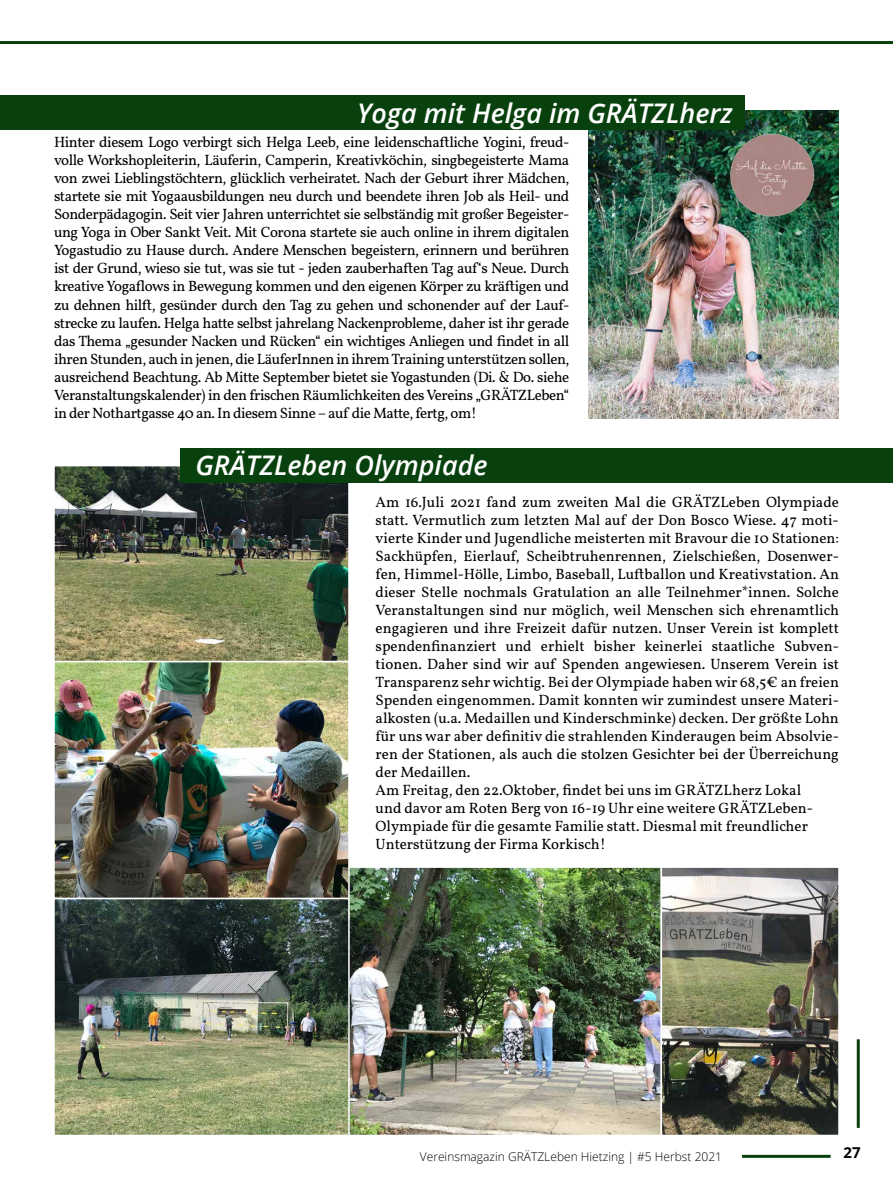
<style>
.page{position:relative;width:893px;height:1191px;background:#fff}
.page>*{position:absolute;margin:0;border:0;box-sizing:border-box;transform-origin:0 0}
.t1{font:italic 600 27px "Open Sans";color:#fff}
.t2{font:15px/18px "Vollkorn";color:#000;text-align:justify}
.t3{font:700 15px "Open Sans";color:#000}
.t4{font:300 12px "Open Sans";color:#000}
</style>
<div class="page">
<hr style="left:857px;top:1039px;width:3px;height:88px;background:#08410e">
<hr style="left:742px;top:1154px;width:89px;height:3px;background:#08410e">
<img style="left:589px;top:110px;width:250px;height:309px">
<hr style="left:0;top:41px;width:893px;height:3px;background:#08410e">
<img style="left:56px;top:468px;width:291px;height:665px">
<div style="left:53px;top:465px;width:297px;height:197px;border:2px solid #fff"></div>
<div style="left:180px;top:449px;width:713px;height:34px;background:#08410e"></div>
<div style="left:0;top:96px;width:744px;height:34px;background:#08410e"></div>
<div style="left:53px;top:661px;width:297px;height:238px;border:2px solid #fff"></div>
<div style="left:53px;top:897px;width:297px;height:239px;border:2px solid #fff"></div>
<img style="left:351px;top:869px;width:486px;height:264px">
<div style="left:348px;top:866px;width:314px;height:270px;border:2px solid #fff"></div>
<div style="left:661px;top:866px;width:179px;height:270px;border:2px solid #fff"></div>
<h1 class="t1" style="left:357px;top:95px;width:377px">Yoga mit Helga im GRÄTZLherz</h1>
<p class="t2" style="left:54px;top:132px;width:517px">Hinter diesem Logo verbirgt sich Helga Leeb, eine leidenschaftliche Yogini, freud&shy;volle Workshopleiterin, Läuferin, Camperin, Kreativköchin, singbegeisterte Mama von zwei Lieblingstöchtern, glücklich verheiratet. Nach der Geburt ihrer Mädchen, startete sie mit Yogaausbildungen neu durch und beendete ihren Job als Heil- und Sonderpädagogin. Seit vier Jahren unterrichtet sie selbständig mit großer Begeister&shy;ung Yoga in Ober Sankt Veit. Mit Corona startete sie auch online in ihrem digitalen Yogastudio zu Hause durch. Andere Menschen begeistern, erinnern und berühren ist der Grund, wieso sie tut, was sie tut - jeden zauberhaften Tag auf‘s Neue. Durch kreative Yogaflows in Bewegung kommen und den eigenen Körper zu kräftigen und zu dehnen hilft, gesünder durch den Tag zu gehen und schonender auf der Lauf&shy;strecke zu laufen. Helga hatte selbst jahrelang Nackenprobleme, daher ist ihr gerade das Thema „gesunder Nacken und Rücken“ ein wichtiges Anliegen und findet in all ihren Stunden, auch in jenen, die LäuferInnen in ihrem Training unterstützen sollen, ausreichend Beachtung. Ab Mitte September bietet sie Yogastunden (Di. &amp; Do. siehe Veranstaltungskalender) in den frischen Räumlichkeiten des Vereins „GRÄTZLeben“ in der Nothartgasse 40 an. In diesem Sinne – auf die Matte, fertg, om!</p>
<h1 class="t1" style="left:195px;top:446px;width:294px">GRÄTZLeben Olympiade</h1>
<p class="t2" style="left:376px;top:491px;width:465px;text-align:left">Am 16.Juli 2021 fand zum zweiten Mal die GRÄTZLeben Olympiade statt. Vermutlich zum letzten Mal auf der Don Bosco Wiese. 47 moti&shy;vierte Kinder und Jugendliche meisterten mit Bravour die 10 Stationen:<br>Sackhüpfen, Eierlauf, Scheibtruhenrennen, Zielschießen, Dosenwer&shy;fen, Himmel-Hölle, Limbo, Baseball, Luftballon und Kreativstation. An dieser Stelle nochmals Gratulation an alle Teilnehmer*innen. Solche Veranstaltungen sind nur möglich, weil Menschen sich ehrenamtlich engagieren und ihre Freizeit dafür nutzen. Unser Verein ist komplett spendenfinanziert und erhielt bisher keinerlei staatliche Subven&shy;tionen. Daher sind wir auf Spenden angewiesen. Unserem Verein ist Transparenz sehr wichtig. Bei der Olympiade haben wir 68,5€ an freien Spenden eingenommen. Damit konnten wir zumindest unsere Materi&shy;alkosten (u.a. Medaillen und Kinderschminke) decken. Der größte Lohn für uns war aber definitiv die strahlenden Kinderaugen beim Absolvie&shy;ren der Stationen, als auch die stolzen Gesichter bei der Überreichung der Medaillen.<br>Am Freitag, den 22.Oktober, findet bei uns im GRÄTZLherz Lokal<br>und davor am Roten Berg von 16-19 Uhr eine weitere GRÄTZLeben-Olympiade für die gesamte Familie statt. Diesmal mit freundlicher Unterstützung der Firma Korkisch!</p>
<p class="t4" style="left:420px;top:1148px;width:304px">Vereinsmagazin GRÄTZLeben Hietzing | #5 Herbst 2021</p>
<p class="t3" style="left:843px;top:1141px;width:19px">27</p>
</div>
